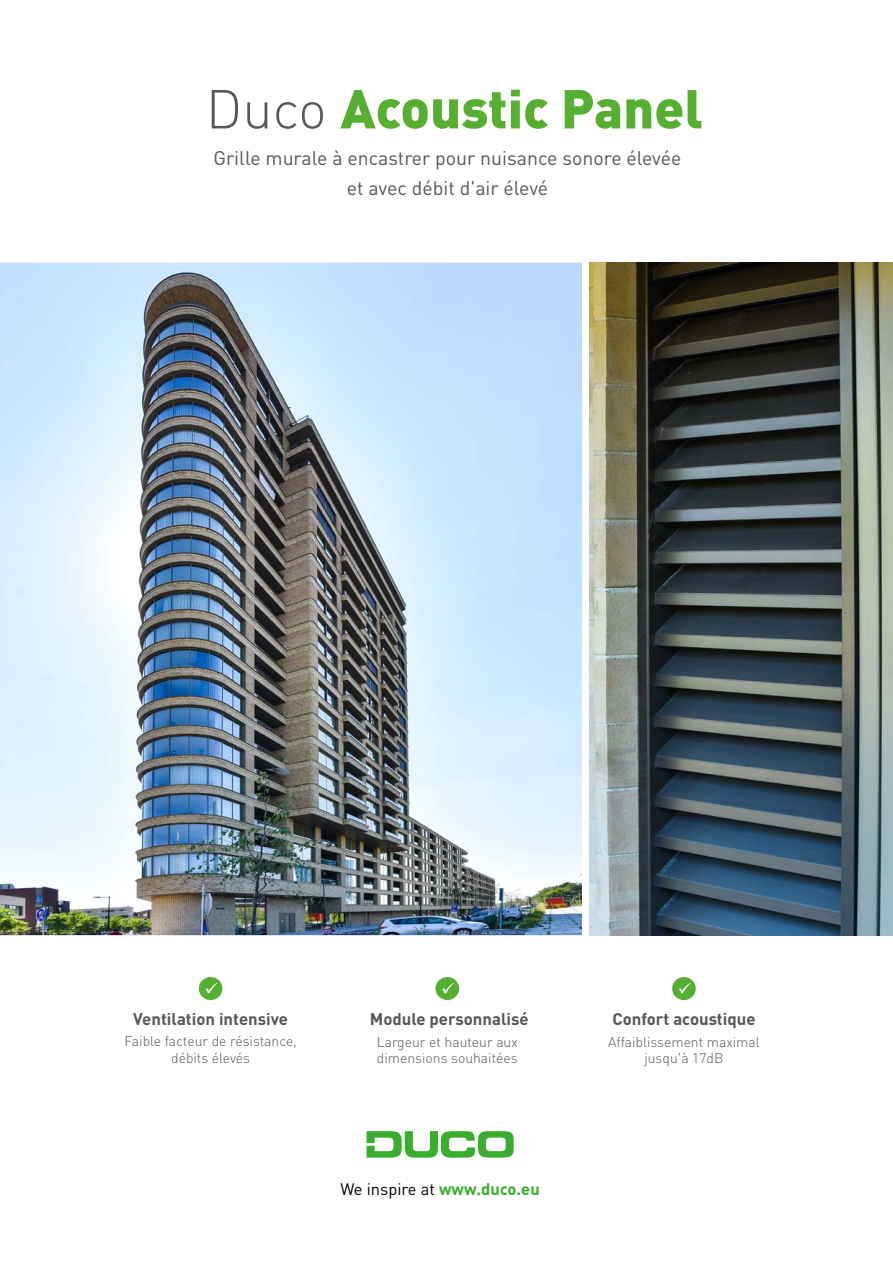
<style>
.page{position:relative;width:893px;height:1263px;background:#fff}
.page>*{position:absolute;margin:0;border:0;box-sizing:border-box;transform-origin:0 0}
.t1{font:900 54px "DINOT";color:#56af31}
.t2{font:19.5px/30px "DINOT";color:#575756;text-align:center}
.t3{font:700 16.8px "DINOT";color:#575756}
.t4{font:16.5px "DINOT";color:#000}
.t5{font:300 13.95px/16.8px "DINOT";color:#575756;text-align:center}
.s1{font-weight:300;color:#575756}
.s2{font-weight:700;color:#3aad2c}
</style>
<div class="page">
<img style="left:0;top:263px;width:582px;height:672px">
<img style="left:590px;top:263px;width:303px;height:672px">
<div style="left:435px;top:977px;width:24px;height:23px;background:#56af31;border-radius:50%"></div>
<svg style="left:442px;top:983px;width:12px;height:11px"></svg>
<div style="left:672px;top:977px;width:24px;height:23px;background:#56af31;border-radius:50%"></div>
<svg style="left:679px;top:983px;width:12px;height:11px"></svg>
<div style="left:199px;top:977px;width:23px;height:23px;background:#56af31;border-radius:50%"></div>
<svg style="left:205px;top:983px;width:12px;height:11px"></svg>
<svg style="left:367px;top:1131px;width:147px;height:27px"></svg>
<h1 class="t1" style="left:206px;top:72px;width:499px"><span class="s1">Duco</span> Acoustic Panel</h1>
<h2 class="t2" style="left:213px;top:142px;width:470px">Grille murale à encastrer pour nuisance sonore élevée et avec débit d'air élevé</h2>
<p class="t3" style="left:133px;top:1007px;width:156px">Ventilation intensive</p>
<p class="t5" style="left:124px;top:1032px;width:174px">Faible facteur de résistance, débits élevés</p>
<p class="t3" style="left:370px;top:1008px;width:160px">Module personnalisé</p>
<p class="t5" style="left:377px;top:1033px;width:143px;text-align:left">Largeur et hauteur aux dimensions souhaitées</p>
<p class="t4" style="left:340px;top:1177px;width:201px">We inspire at <span class="s2">www.duco.eu</span></p>
<p class="t3" style="left:612px;top:1008px;width:145px">Confort acoustique</p>
<p class="t5" style="left:608px;top:1033px;width:153px">Affaiblissement maximal jusqu'à 17dB</p>
</div>
